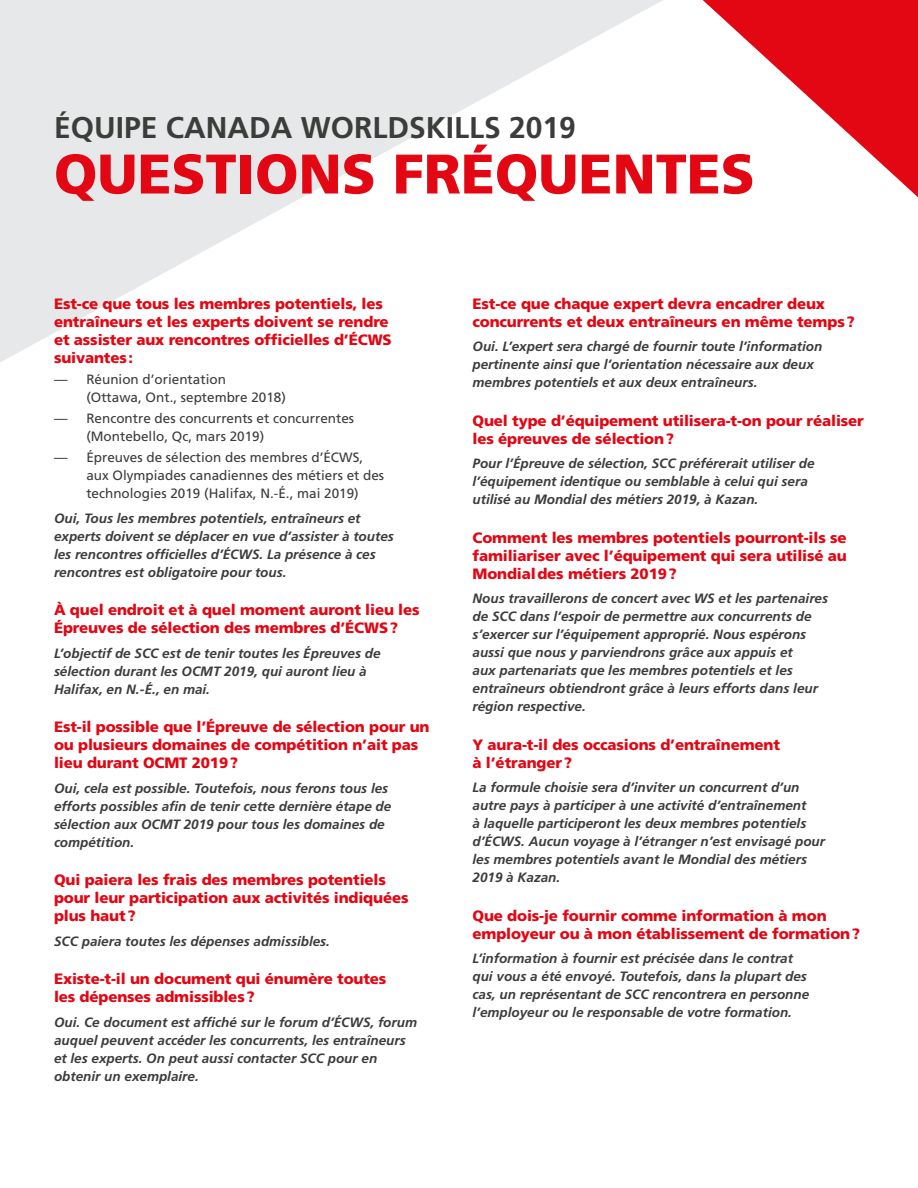
<style>
.page{position:relative;width:918px;height:1188px;background:#fff}
.page>*{position:absolute;margin:0;border:0;box-sizing:border-box;transform-origin:0 0}
.t1{font:900 55.65px "Frutiger";color:#e30613}
.t2{font:700 30px "Frutiger";color:#3c3c3b}
.t3{font:900 15px/18px "Frutiger";letter-spacing:-.01em;color:#e30613}
.t4{font:italic 700 13.5px/18px "Frutiger";color:#3c3c3b}
.t5{font:13.5px/18px "Frutiger";color:#3c3c3b}
</style>
<div class="page">
<svg style="left:0;top:0;width:663px;height:362px;fill:#e6e8e9"></svg>
<svg style="left:703px;top:0;width:215px;height:197px"></svg>
<h2 class="t2" style="left:54px;top:110px;width:523px">ÉQUIPE CANADA WORLDSKILLS 2019</h2>
<h1 class="t1" style="left:54px;top:140px;width:702px">QUESTIONS FRÉQUENTES</h1>
<p class="t3" style="left:54px;top:294px;width:339px">Est-ce que tous les membres potentiels, les entraîneurs et les experts doivent se rendre et assister aux rencontres officielles d’ÉCWS suivantes:</p>
<p class="t5" style="left:86px;top:370px;width:201px;text-indent:-32px">— Réunion d’orientation<br>(Ottawa, Ont., septembre 2018)</p>
<p class="t5" style="left:86px;top:409px;width:269px;text-indent:-32px">— Rencontre des concurrents et concurrentes (Montebello, Qc, mars 2019)</p>
<p class="t5" style="left:86px;top:449px;width:299px;text-indent:-32px">— Épreuves de sélection des membres d’ÉCWS, aux Olympiades canadiennes des métiers et des technologies 2019 (Halifax, N.-É., mai 2019)</p>
<p class="t4" style="left:54px;top:509px;width:341px">Oui, Tous les membres potentiels, entraîneurs et experts doivent se déplacer en vue d’assister à toutes les rencontres officielles d’ÉCWS. La présence à ces rencontres est obligatoire pour tous.</p>
<p class="t3" style="left:54px;top:601px;width:367px">À quel endroit et à quel moment auront lieu les<br>Épreuves de sélection des membres d’ÉCWS?</p>
<p class="t4" style="left:54px;top:644px;width:328px">L’objectif de SCC est de tenir toutes les Épreuves de sélection durant les OCMT 2019, qui auront lieu à<br>Halifax, en N.-É., en mai.</p>
<p class="t3" style="left:54px;top:718px;width:377px">Est-il possible que l’Épreuve de sélection pour un ou plusieurs domaines de compétition n’ait pas lieu durant OCMT 2019?</p>
<p class="t4" style="left:54px;top:779px;width:339px">Oui, cela est possible. Toutefois, nous ferons tous les efforts possibles afin de tenir cette dernière étape de sélection aux OCMT 2019 pour tous les domaines de compétition.</p>
<p class="t3" style="left:54px;top:871px;width:356px">Qui paiera les frais des membres potentiels pour leur participation aux activités indiquées plus haut?</p>
<p class="t4" style="left:54px;top:932px;width:278px">SCC paiera toutes les dépenses admissibles.</p>
<p class="t3" style="left:54px;top:970px;width:334px">Existe-t-il un document qui énumère toutes les dépenses admissibles?</p>
<p class="t4" style="left:54px;top:1013px;width:365px">Oui. Ce document est affiché sur le forum d’ÉCWS, forum auquel peuvent accéder les concurrents, les entraîneurs et les experts. On peut aussi contacter SCC pour en obtenir un exemplaire.</p>
<p class="t3" style="left:472px;top:294px;width:384px">Est-ce que chaque expert devra encadrer deux concurrents et deux entraîneurs en même temps?</p>
<p class="t4" style="left:472px;top:338px;width:351px">Oui. L’expert sera chargé de fournir toute l’information pertinente ainsi que l’orientation nécessaire aux deux membres potentiels et aux deux entraîneurs.</p>
<p class="t3" style="left:472px;top:411px;width:393px">Quel type d’équipement utilisera-t-on pour réaliser les épreuves de sélection?</p>
<p class="t4" style="left:472px;top:455px;width:344px">Pour l’Épreuve de sélection, SCC préférerait utiliser de l’équipement identique ou semblable à celui qui sera utilisé au Mondial des métiers 2019, à Kazan.</p>
<p class="t3" style="left:472px;top:528px;width:376px;text-align:justify">Comment les membres potentiels pourront-ils se familiariser avec l’équipement qui sera utilisé au Mondialdes métiers 2019?</p>
<p class="t4" style="left:472px;top:590px;width:357px">Nous travaillerons de concert avec WS et les partenaires de SCC dans l’espoir de permettre aux concurrents de s’exercer sur l’équipement approprié. Nous espérons aussi que nous y parviendrons grâce aux appuis et<br>aux partenariats que les membres potentiels et les entraîneurs obtiendront grâce à leurs efforts dans leur région respective.</p>
<p class="t3" style="left:472px;top:735px;width:309px">Y aura-t-il des occasions d’entraînement à l’étranger?</p>
<p class="t4" style="left:472px;top:779px;width:354px">La formule choisie sera d’inviter un concurrent d’un autre pays à participer à une activité d’entraînement<br>à laquelle participeront les deux membres potentiels d’ÉCWS. Aucun voyage à l’étranger n’est envisagé pour les membres potentiels avant le Mondial des métiers 2019 à Kazan.</p>
<p class="t3" style="left:472px;top:906px;width:389px">Que dois-je fournir comme information à mon employeur ou à mon établissement de formation?</p>
<p class="t4" style="left:472px;top:950px;width:338px">L’information à fournir est précisée dans le contrat qui vous a été envoyé. Toutefois, dans la plupart des cas, un représentant de SCC rencontrera en personne l’employeur ou le responsable de votre formation.</p>
</div>
